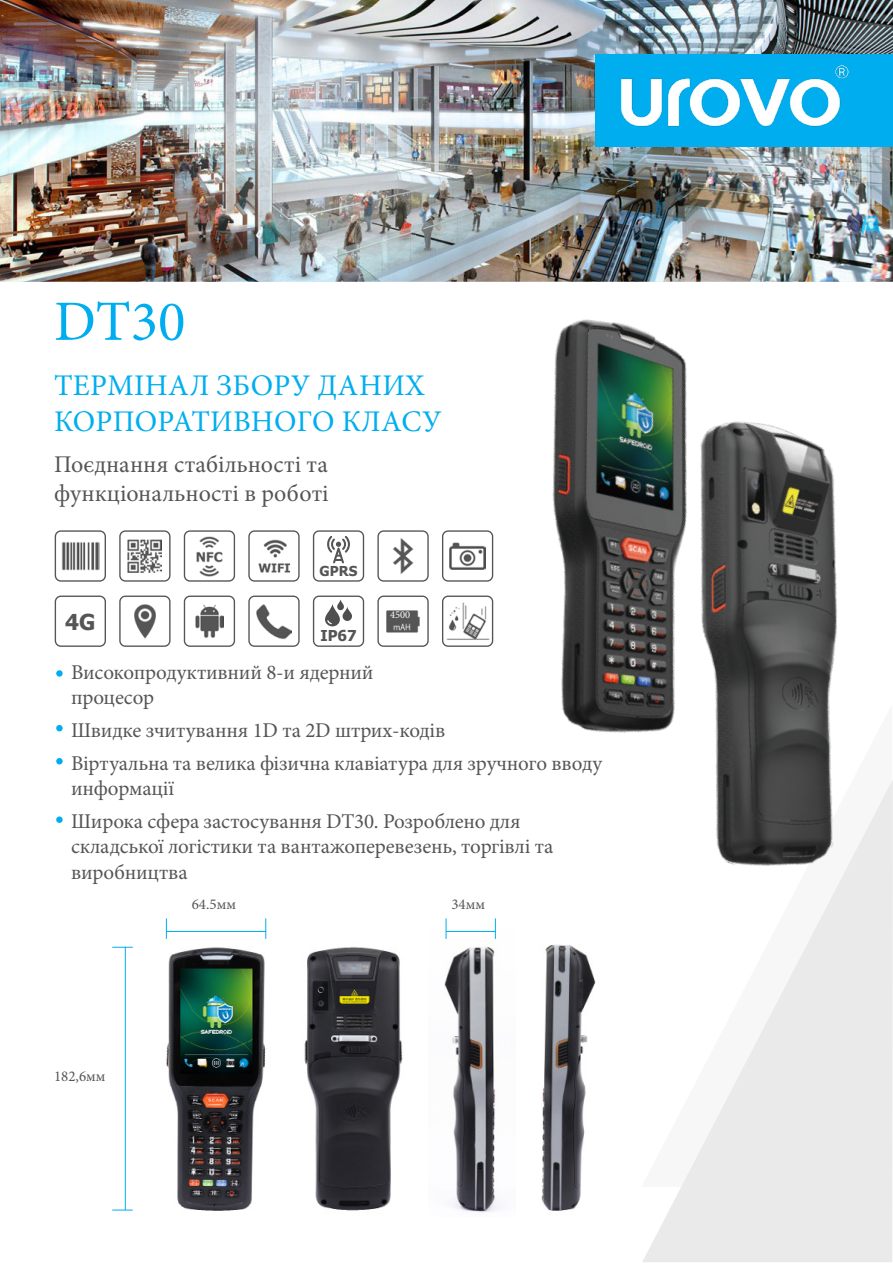
<style>
.page{position:relative;width:893px;height:1263px;background:#fff}
.page>*{position:absolute;margin:0;border:0;box-sizing:border-box;transform-origin:0 0}
.t1{font:57px "Minion Pro";color:#00aeef}
.t2{font:30px/36px "Minion Pro";letter-spacing:.01em;color:#00aeef}
.t3{font:24px/28.8px "Minion Pro";color:#555}
.t4{font:700 21.9px "Tahoma";color:#555}
.t5{font:21px/25.2px "Minion Pro";letter-spacing:-.01em;color:#555}
.t6{font:15px "Minion Pro";color:#555}
.t7{font:700 15px "Tahoma";color:#555}
.t8{font:700 13.65px "Tahoma";color:#555}
.t9{font:10.5px "Minion Pro";color:#fff}
</style>
<div class="page">
<img style="left:444px;top:927px;width:55px;height:285px">
<img style="left:304px;top:946px;width:99px;height:265px">
<img style="left:166px;top:947px;width:100px;height:264px">
<svg style="left:56px;top:670px;width:7px;height:7px"></svg>
<div style="left:56px;top:725px;width:7px;height:6px;background:#00aeef;border-radius:50%"></div>
<div style="left:56px;top:758px;width:7px;height:6px;background:#00aeef;border-radius:50%"></div>
<div style="left:56px;top:816px;width:7px;height:7px;background:#00aeef;border-radius:50%"></div>
<svg style="left:642px;top:894px;width:251px;height:368px;fill:#eaeaea"></svg>
<img style="left:0;top:0;width:893px;height:282px">
<div style="left:595px;top:54px;width:298px;height:93px;background:#00aeef"></div>
<img style="left:621px;top:65px;width:228px;height:62px">
<svg style="left:446px;top:918px;width:1px;height:21px"></svg>
<svg style="left:166px;top:918px;width:1px;height:21px"></svg>
<svg style="left:112px;top:1209px;width:21px;height:1px"></svg>
<hr style="left:446px;top:931px;width:49px;height:1px;background:#00aeef">
<hr style="left:166px;top:931px;width:100px;height:1px;background:#00aeef">
<hr style="left:125px;top:947px;width:1px;height:263px;background:#00aeef">
<svg style="left:495px;top:918px;width:1px;height:21px"></svg>
<svg style="left:265px;top:918px;width:1px;height:21px"></svg>
<svg style="left:112px;top:947px;width:21px;height:1px"></svg>
<img style="left:412px;top:319px;width:481px;height:575px">
<img style="left:541px;top:944px;width:55px;height:267px">
<div style="left:55px;top:530px;width:51px;height:52px;border:1px solid #555;border-radius:5px"></div>
<img style="left:61px;top:542px;width:39px;height:28px">
<div style="left:119px;top:530px;width:52px;height:52px;border:1px solid #555;border-radius:5px"></div>
<img style="left:128px;top:539px;width:34px;height:34px">
<div style="left:184px;top:530px;width:51px;height:52px;border:1px solid #555;border-radius:5px"></div>
<img style="left:196px;top:537px;width:27px;height:39px">
<div style="left:248px;top:530px;width:52px;height:52px;border:1px solid #555;border-radius:5px"></div>
<img style="left:258px;top:540px;width:32px;height:32px">
<div style="left:377px;top:530px;width:52px;height:52px;border:1px solid #555;border-radius:5px"></div>
<img style="left:393px;top:536px;width:20px;height:40px">
<div style="left:442px;top:530px;width:51px;height:52px;border:1px solid #555;border-radius:5px"></div>
<img style="left:449px;top:543px;width:37px;height:26px">
<div style="left:55px;top:595px;width:51px;height:52px;border:1px solid #555;border-radius:5px"></div>
<div style="left:119px;top:595px;width:52px;height:52px;border:1px solid #555;border-radius:5px"></div>
<img style="left:134px;top:604px;width:21px;height:34px">
<div style="left:184px;top:595px;width:51px;height:52px;border:1px solid #555;border-radius:5px"></div>
<img style="left:195px;top:605px;width:29px;height:33px">
<div style="left:248px;top:595px;width:52px;height:52px;border:1px solid #555;border-radius:5px"></div>
<img style="left:257px;top:604px;width:34px;height:35px">
<div style="left:377px;top:595px;width:52px;height:52px;border:1px solid #555;border-radius:5px"></div>
<img style="left:386px;top:610px;width:34px;height:22px">
<div style="left:442px;top:595px;width:51px;height:52px;border:1px solid #555;border-radius:5px"></div>
<img style="left:445px;top:601px;width:45px;height:41px">
<div style="left:313px;top:530px;width:51px;height:52px;border:1px solid #555;border-radius:5px"></div>
<svg style="left:327px;top:536px;width:23px;height:27px"></svg>
<div style="left:313px;top:595px;width:51px;height:52px;border:1px solid #555;border-radius:5px"></div>
<div style="left:390px;top:613px;width:24px;height:9px;background:#555"></div>
<svg style="left:325px;top:604px;width:15px;height:22px"></svg>
<svg style="left:343px;top:607px;width:9px;height:14px"></svg>
<svg style="left:337px;top:599px;width:7px;height:11px"></svg>
<svg style="left:326px;top:619px;width:7px;height:6px"></svg>
<h1 class="t1" style="left:54px;top:283px;width:133px">DT30</h1>
<h2 class="t2" style="left:54px;top:368px;width:389px">ТЕРМІНАЛ ЗБОРУ ДАНИХ<br>КОРПОРАТИВНОГО КЛАСУ</h2>
<p class="t3" style="left:54px;top:450px;width:276px">Поєднання стабільності та функціональності в роботі</p>
<p class="t4" style="left:65px;top:606px;width:32px">4G</p>
<p class="t8" style="left:320px;top:562px;width:39px">GPRS</p>
<p class="t7" style="left:320px;top:625px;width:38px">IP67</p>
<p class="t9" style="left:390px;top:607px;width:22px">4500</p>
<p class="t5" style="left:71px;top:660px;width:304px">Високопродуктивний 8-и ядерний процесор</p>
<p class="t5" style="left:71px;top:714px;width:533px;line-height:33px">Швидке зчитування 1D та 2D штрих-кодів<br>Віртуальна та велика фізична клавіатура для зручного вводу</p>
<p class="t5" style="left:71px;top:772px;width:451px;line-height:33px">информації<br>Широка сфера застосування DT30. Розроблено для</p>
<p class="t5" style="left:71px;top:834px;width:484px">складської логістики та вантажоперевезень, торгівлі та виробництва</p>
<p class="t6" style="left:54px;top:1067px;width:53px">182,6мм</p>
<p class="t6" style="left:192px;top:894px;width:46px">64.5мм</p>
<p class="t6" style="left:451px;top:894px;width:35px">34мм</p>
</div>
